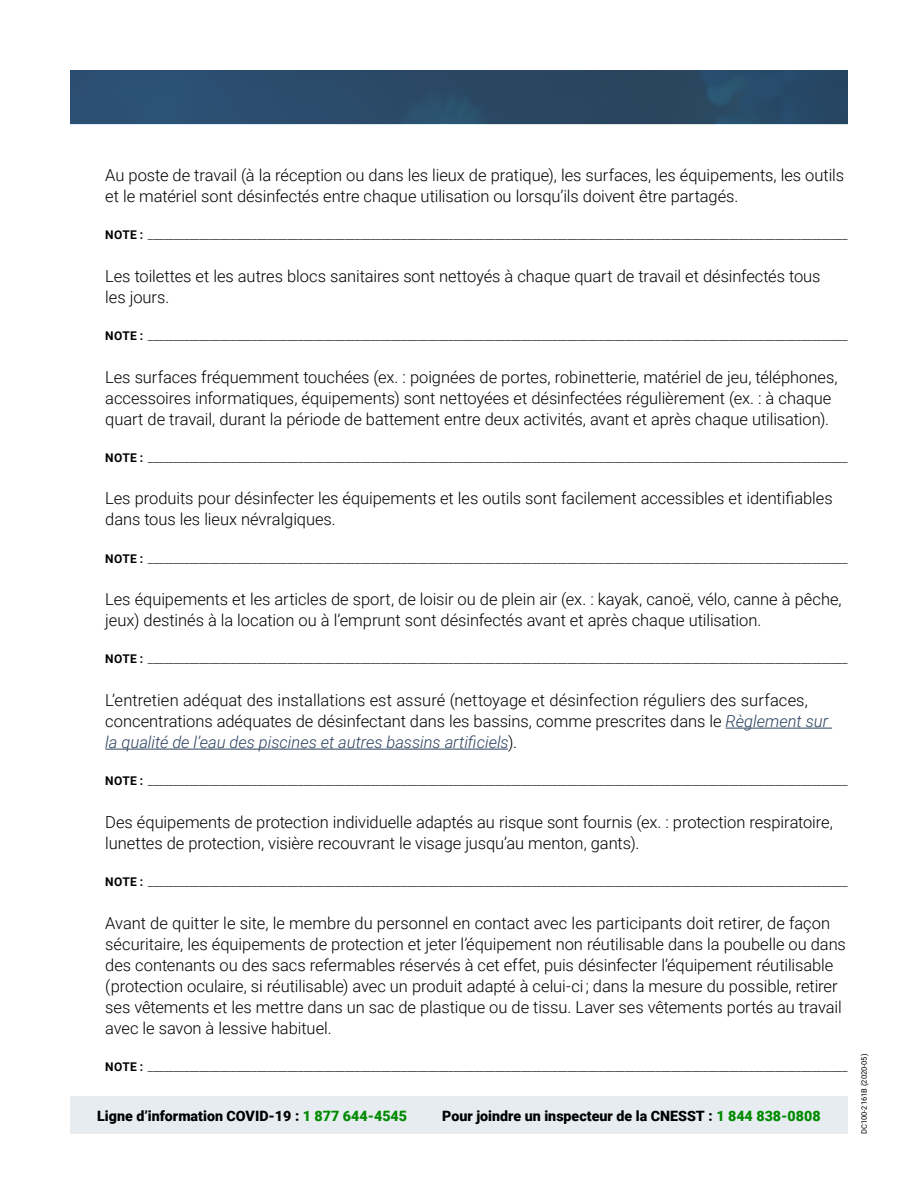
<style>
.page{position:relative;width:918px;height:1188px;background:#fff}
.page>*{position:absolute;margin:0;border:0;box-sizing:border-box;transform-origin:0 0}
.Texte_courant_à_coch{font:300 16.5px/21px "Roboto";letter-spacing:-.005em;color:#000}
.Contact__P{font:900 14.25px "Roboto";color:#000}
.Notes__P{font:300 12px "Roboto";color:#000}
.t1{font:7.5px "Roboto";color:#000}
.s1{font-weight:700}
.s2{font-style:italic;color:#2b425e}
.s3{color:#008a00}
</style>
<div class="page">
<img style="left:70px;top:70px;width:778px;height:54px">
<hr style="left:726px;top:728px;width:106px;height:1px;background:#2b425e">
<hr style="left:105px;top:749px;width:403px;height:1px;background:#2b425e">
<div style="left:70px;top:1096px;width:778px;height:38px;background:#e6ecef"></div>
<p class="Texte_courant_à_coch" style="left:105px;top:164px;width:740px">Au poste de travail (à la réception ou dans les lieux de pratique), les surfaces, les équipements, les outils et le matériel sont désinfectés entre chaque utilisation ou lorsqu’ils doivent être partagés.</p>
<p class="Notes__P" style="left:105px;top:226px;width:744px"><span class="s1">NOTE :</span> _______________________________________________________________________________________________________________________________________</p>
<p class="Texte_courant_à_coch" style="left:105px;top:265px;width:717px">Les toilettes et les autres blocs sanitaires sont nettoyés à chaque quart de travail et désinfectés tous les jours.</p>
<p class="Notes__P" style="left:105px;top:327px;width:744px"><span class="s1">NOTE :</span> _______________________________________________________________________________________________________________________________________</p>
<p class="Texte_courant_à_coch" style="left:105px;top:366px;width:734px">Les surfaces fréquemment touchées (ex. : poignées de portes, robinetterie, matériel de jeu, téléphones, accessoires informatiques, équipements) sont nettoyées et désinfectées régulièrement (ex. : à chaque quart de travail, durant la période de battement entre deux activités, avant et après chaque utilisation).</p>
<p class="Notes__P" style="left:105px;top:449px;width:744px"><span class="s1">NOTE :</span> _______________________________________________________________________________________________________________________________________</p>
<p class="Texte_courant_à_coch" style="left:105px;top:487px;width:729px">Les produits pour désinfecter les équipements et les outils sont facilement accessibles et identifiables dans tous les lieux névralgiques.</p>
<p class="Notes__P" style="left:105px;top:550px;width:744px"><span class="s1">NOTE :</span> _______________________________________________________________________________________________________________________________________</p>
<p class="Texte_courant_à_coch" style="left:105px;top:588px;width:738px">Les équipements et les articles de sport, de loisir ou de plein air (ex. : kayak, canoë, vélo, canne à pêche, jeux) destinés à la location ou à l’emprunt sont désinfectés avant et après chaque utilisation.</p>
<p class="Notes__P" style="left:105px;top:651px;width:744px"><span class="s1">NOTE :</span> _______________________________________________________________________________________________________________________________________</p>
<p class="Texte_courant_à_coch" style="left:105px;top:689px;width:724px">L’entretien adéquat des installations est assuré (nettoyage et désinfection réguliers des surfaces, concentrations adéquates de désinfectant dans les bassins, comme prescrites dans le <span class="s2">Règlement sur la qualité de l’eau des piscines et autres bassins artificiels</span>).</p>
<p class="Notes__P" style="left:105px;top:772px;width:744px"><span class="s1">NOTE :</span> _______________________________________________________________________________________________________________________________________</p>
<p class="Texte_courant_à_coch" style="left:105px;top:811px;width:729px">Des équipements de protection individuelle adaptés au risque sont fournis (ex. : protection respiratoire, lunettes de protection, visière recouvrant le visage jusqu’au menton, gants).</p>
<p class="Notes__P" style="left:105px;top:873px;width:744px"><span class="s1">NOTE :</span> _______________________________________________________________________________________________________________________________________</p>
<p class="Texte_courant_à_coch" style="left:105px;top:912px;width:742px">Avant de quitter le site, le membre du personnel en contact avec les participants doit retirer, de façon sécuritaire, les équipements de protection et jeter l’équipement non réutilisable dans la poubelle ou dans des contenants ou des sacs refermables réservés à cet effet, puis désinfecter l’équipement réutilisable (protection oculaire, si réutilisable) avec un produit adapté à celui-ci ; dans la mesure du possible, retirer ses vêtements et les mettre dans un sac de plastique ou de tissu. Laver ses vêtements portés au travail avec le savon à lessive habituel.</p>
<p class="Notes__P" style="left:105px;top:1058px;width:744px"><span class="s1">NOTE :</span> _______________________________________________________________________________________________________________________________________</p>
<p class="Contact__P" style="left:97px;top:1105px;width:311px">Ligne d’information COVID-19 : <span class="s3">1 877 644-4545</span></p>
<p class="Contact__P" style="left:442px;top:1105px;width:380px">Pour joindre un inspecteur de la CNESST : <span class="s3">1 844 838-0808</span></p>
<p class="t1" style="left:859px;top:1134px;width:82px;rotate:-90deg">DC100-2161B (2020-05)</p>
</div>
